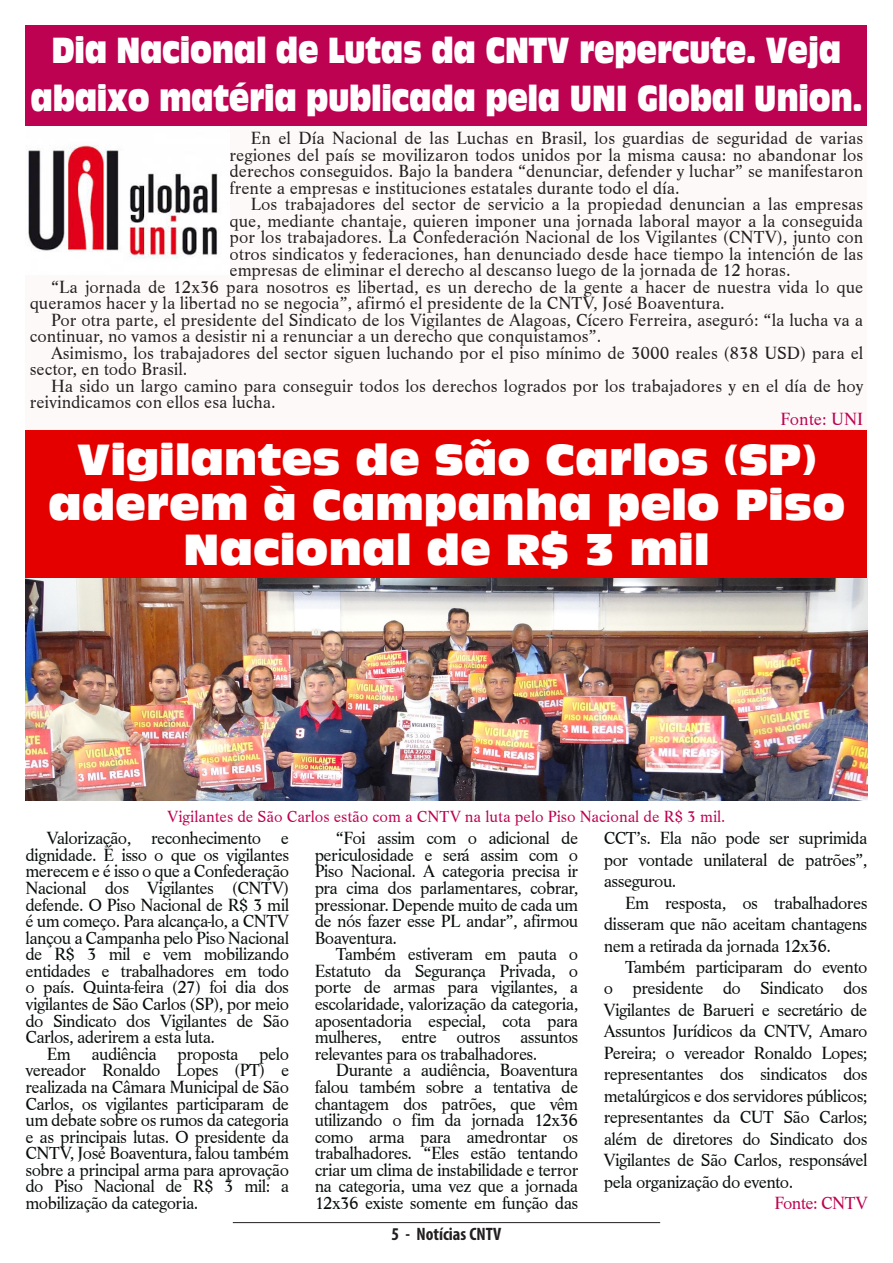
<style>
.page{position:relative;width:893px;height:1263px;background:#fff}
.page>*{position:absolute;margin:0;border:0;box-sizing:border-box;transform-origin:0 0}
.t1{font:40.5px/45px "Antique Olive Compact";color:#fff;text-align:center}
.t2{font:33.75px/48px "Antique Olive Compact";letter-spacing:-.01em;color:#fff;text-align:center;scale:.8 1}
.t3{font:18.15px/16.5px "Life T";letter-spacing:-.03em;color:#080d0b;text-align:justify}
.t4{font:18.15px/16.5px "Life T";color:#231f20}
.t5{font:18.15px "Life T";letter-spacing:-.025em;color:#bc0250}
.t6{font:18.15px "Life T";color:#bc0250}
.t7{font:700 condensed 18px "Myriad Pro";color:#231f20}
.t8{font:16.65px "Life T";color:#bc0250}
</style>
<div class="page">
<hr style="left:233px;top:1222px;width:427px;height:1px;background:#231f20">
<div style="left:26px;top:429px;width:841px;height:149px;background:#e50000"></div>
<div style="left:26px;top:26px;width:841px;height:100px;background:#bc0250"></div>
<div style="left:26px;top:126px;width:841px;height:303px;background:#fdf9f9"></div>
<img style="left:28px;top:145px;width:190px;height:114px">
<img style="left:26px;top:578px;width:841px;height:222px">
<p class="t2" style="left:31px;top:25px;width:1041px">Dia Nacional de Lutas da CNTV repercute. Veja abaixo matéria publicada pela UNI Global Union.</p>
<p class="t4" style="left:230px;top:130px;width:635px;text-align:justify;text-indent:21px">En el Día Nacional de las Luchas en Brasil, los guardias de seguridad de varias regiones del país se movilizaron todos unidos por la misma causa: no abandonar los derechos conseguidos. Bajo la bandera “denunciar, defender y luchar” se manifestaron frente a empresas e instituciones estatales durante todo el día.</p>
<p class="t4" style="left:230px;top:196px;width:635px;text-align:justify;text-indent:21px">Los trabajadores del sector de servicio a la propiedad denuncian a las empresas que, mediante chantaje, quieren imponer una jornada laboral mayor a la conseguida por los trabajadores. La Confederación Nacional de los Vigilantes (CNTV), junto con otros sindicatos y federaciones, han denunciado desde hace tiempo la intención de las empresas de eliminar el derecho al descanso luego de la jornada de 12 horas.</p>
<p class="t4" style="left:30px;top:279px;width:835px;text-indent:21px">“La jornada de 12x36 para nosotros es libertad, es un derecho de la gente a hacer de nuestra vida lo que queramos hacer y la libertad no se negocia”, afirmó el presidente de la CNTV, José Boaventura.</p>
<p class="t4" style="left:30px;top:312px;width:835px;text-indent:21px">Por otra parte, el presidente del Sindicato de los Vigilantes de Alagoas, Cícero Ferreira, aseguró: “la lucha va a continuar, no vamos a desistir ni a renunciar a un derecho que conquistamos”.</p>
<p class="t4" style="left:30px;top:345px;width:835px;text-indent:21px">Asimismo, los trabajadores del sector siguen luchando por el piso mínimo de 3000 reales (838 USD) para el sector, en todo Brasil.</p>
<p class="t4" style="left:30px;top:378px;width:835px;text-indent:21px">Ha sido un largo camino para conseguir todos los derechos logrados por los trabajadores y en el día de hoy reivindicamos con ellos esa lucha.</p>
<p class="t6" style="left:781px;top:408px;width:84px">Fonte: UNI</p>
<p class="t1" style="left:48px;top:436px;width:799px">Vigilantes de São Carlos (SP) aderem à Campanha pelo Piso<br>Nacional de R$ 3 mil</p>
<p class="t8" style="left:168px;top:806px;width:559px">Vigilantes de São Carlos estão com a CNTV na luta pelo Piso Nacional de R$ 3 mil.</p>
<p class="t3" style="left:26px;top:830px;width:265px;text-indent:21px">Valorização, reconhecimento e dignidade. É isso o que os vigilantes merecem e é isso o que a Confederação Nacional dos Vigilantes (CNTV) defende. O Piso Nacional de R$ 3 mil é um começo. Para alcança-lo, a CNTV lançou a Campanha pelo Piso Nacional de R$ 3 mil e vem mobilizando entidades e trabalhadores em todo o país. Quinta-feira (27) foi dia dos vigilantes de São Carlos (SP), por meio do Sindicato dos Vigilantes de São Carlos, aderirem a esta luta.</p>
<p class="t3" style="left:26px;top:1046px;width:265px;text-indent:21px">Em audiência proposta pelo vereador Ronaldo Lopes (PT) e realizada na Câmara Municipal de São Carlos, os vigilantes participaram de um debate sobre os rumos da categoria e as principais lutas. O presidente da CNTV, José Boaventura, falou também sobre a principal arma para aprovação do Piso Nacional de R$ 3 mil: a mobilização da categoria.</p>
<p class="t3" style="left:315px;top:830px;width:265px;text-indent:21px">“Foi assim com o adicional de periculosidade e será assim com o Piso Nacional. A categoria precisa ir pra cima dos parlamentares, cobrar, pressionar. Depende muito de cada um de nós fazer esse PL andar”, afirmou Boaventura.</p>
<p class="t3" style="left:315px;top:946px;width:265px;text-indent:21px">Também estiveram em pauta o Estatuto da Segurança Privada, o porte de armas para vigilantes, a escolaridade, valorização da categoria, aposentadoria especial, cota para mulheres, entre outros assuntos relevantes para os trabalhadores.</p>
<p class="t3" style="left:315px;top:1062px;width:265px;text-indent:21px">Durante a audiência, Boaventura falou também sobre a tentativa de chantagem dos patrões, que vêm utilizando o fim da jornada 12x36 como arma para amedrontar os trabalhadores. “Eles estão tentando criar um clima de instabilidade e terror na categoria, uma vez que a jornada 12x36 existe somente em função das</p>
<p class="t7" style="left:392px;top:1223px;width:111px">5 - Notícias CNTV</p>
<p class="t3" style="left:604px;top:828px;width:265px;line-height:21.5px">CCT’s. Ela não pode ser suprimida por vontade unilateral de patrões”, assegurou.</p>
<p class="t3" style="left:604px;top:892px;width:265px;line-height:21.5px;text-indent:21px">Em resposta, os trabalhadores disseram que não aceitam chantagens nem a retirada da jornada 12x36.</p>
<p class="t3" style="left:604px;top:956px;width:265px;line-height:21.5px;text-indent:21px">Também participaram do evento o presidente do Sindicato dos Vigilantes de Barueri e secretário de Assuntos Jurídicos da CNTV, Amaro Pereira; o vereador Ronaldo Lopes; representantes dos sindicatos dos metalúrgicos e dos servidores públicos; representantes da CUT São Carlos; além de diretores do Sindicato dos Vigilantes de São Carlos, responsável pela organização do evento.</p>
<p class="t5" style="left:774px;top:1192px;width:95px">Fonte: CNTV</p>
</div>
